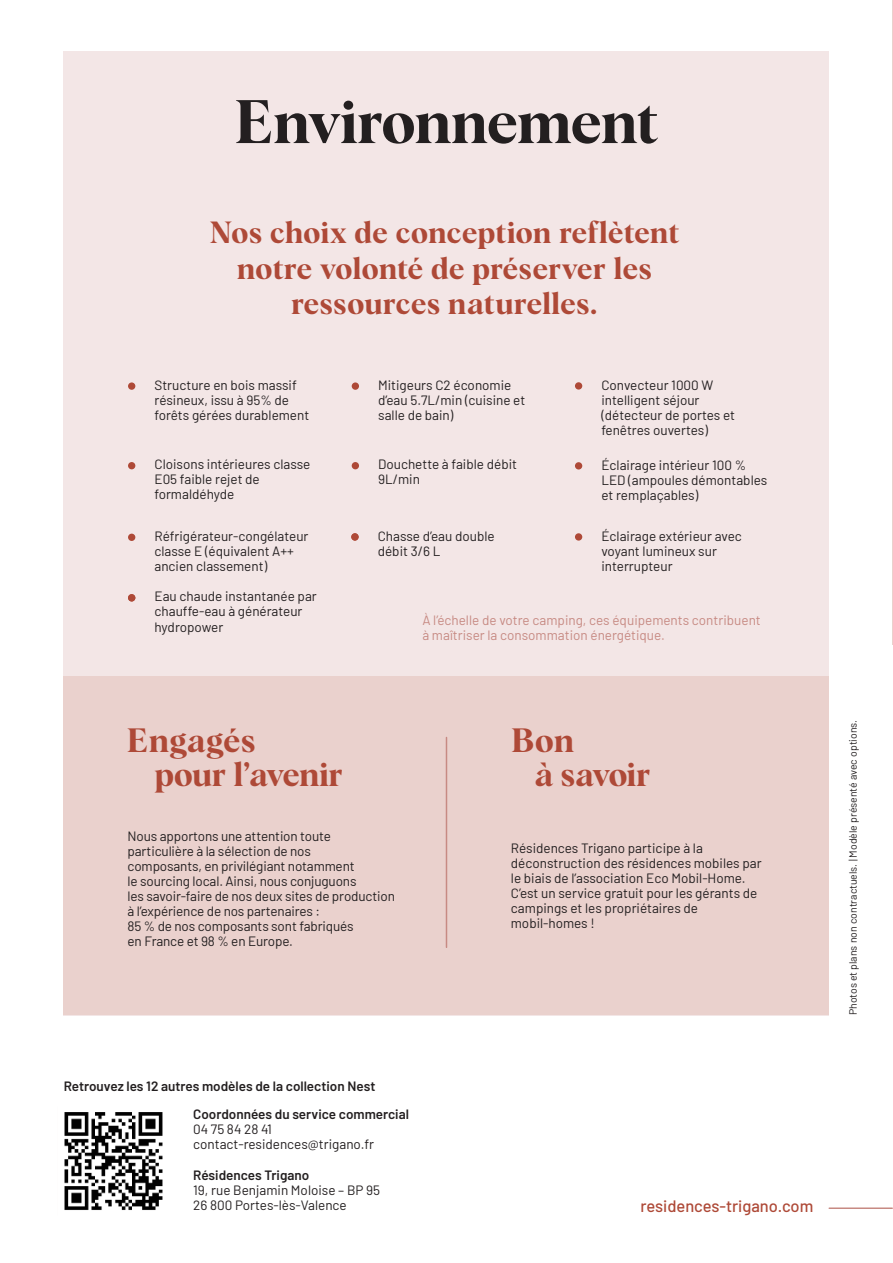
<style>
.page{position:relative;width:893px;height:1263px;background:#fff}
.page>*{position:absolute;margin:0;border:0;box-sizing:border-box;transform-origin:0 0}
.t1{font:60px "Albra Semi";letter-spacing:-.005em;color:#231f20}
.t2{font:33px/33.9px "Albra Semi";color:#ae4937}
.t3{font:30px/35.2px "Albra Semi";letter-spacing:.015em;color:#ae4937;text-align:center}
.t4{font:500 16.5px "Barlow";color:#ae4937}
.t5{font:13.5px/15px "Barlow";color:#231f20}
.t6{font:600 13.5px "Barlow";color:#231f20}
.t7{font:13.5px/15px "Barlow";color:#c78a83}
.t8{font:10.5px "Barlow";color:#231f20}
</style>
<div class="page">
<div style="left:64px;top:51px;width:765px;height:964px;background:#f3e6e6"></div>
<hr style="left:892px;top:0;width:1px;height:644px;background:#ead1cd">
<div style="left:64px;top:676px;width:765px;height:339px;background:#ead1cd"></div>
<hr style="left:446px;top:737px;width:1px;height:210px;background:#c78a83">
<hr style="left:829px;top:1207px;width:63px;height:2px;background:#c78a83">
<img style="left:64px;top:1112px;width:99px;height:98px">
<hr style="left:892px;top:416px;width:1px;height:675px;background:#ae4937">
<div style="left:352px;top:462px;width:7px;height:7px;background:#ae4937;border-radius:50%"></div>
<div style="left:351px;top:533px;width:8px;height:8px;background:#ae4937;border-radius:50%"></div>
<div style="left:575px;top:462px;width:7px;height:7px;background:#ae4937;border-radius:50%"></div>
<div style="left:575px;top:533px;width:7px;height:8px;background:#ae4937;border-radius:50%"></div>
<div style="left:128px;top:594px;width:7px;height:7px;background:#ae4937;border-radius:50%"></div>
<div style="left:128px;top:534px;width:7px;height:7px;background:#ae4937;border-radius:50%"></div>
<div style="left:128px;top:382px;width:7px;height:8px;background:#ae4937;border-radius:50%"></div>
<div style="left:352px;top:382px;width:7px;height:8px;background:#ae4937;border-radius:50%"></div>
<div style="left:128px;top:462px;width:7px;height:7px;background:#ae4937;border-radius:50%"></div>
<div style="left:575px;top:382px;width:7px;height:8px;background:#ae4937;border-radius:50%"></div>
<h1 class="t1" style="left:235px;top:88px;width:425px">Environnement</h1>
<h3 class="t3" style="left:210px;top:215px;width:471px">Nos choix de conception reflètent notre volonté de préserver les ressources naturelles.</h3>
<p class="t5" style="left:154px;top:378px;width:156px">Structure en bois massif résineux, issu à 95% de forêts gérées durablement</p>
<p class="t5" style="left:378px;top:378px;width:149px">Mitigeurs C2 économie d’eau 5.7L/min (cuisine et salle de bain)</p>
<p class="t5" style="left:154px;top:458px;width:157px">Cloisons intérieures classe<br>E05 faible rejet de formaldéhyde</p>
<p class="t5" style="left:378px;top:458px;width:140px">Douchette à faible débit<br>9L/min</p>
<p class="t5" style="left:154px;top:530px;width:155px">Réfrigérateur-congélateur classe E (équivalent A++ ancien classement)</p>
<p class="t5" style="left:378px;top:529px;width:118px">Chasse d’eau double débit 3/6 L</p>
<p class="t5" style="left:601px;top:378px;width:135px">Convecteur 1000 W intelligent séjour (détecteur de portes et fenêtres ouvertes)</p>
<p class="t5" style="left:601px;top:458px;width:167px">Éclairage intérieur 100 %<br>LED (ampoules démontables et remplaçables)</p>
<p class="t5" style="left:601px;top:529px;width:142px">Éclairage extérieur avec voyant lumineux sur interrupteur</p>
<p class="t5" style="left:154px;top:590px;width:164px">Eau chaude instantanée par chauffe-eau à générateur hydropower</p>
<p class="t7" style="left:422px;top:614px;width:340px">À l’échelle de votre camping, ces équipements contribuent à maîtriser la consommation énergétique.</p>
<h2 class="t2" style="left:155px;top:723px;width:190px;text-indent:-28px">Engagés<br>pour l’avenir</h2>
<p class="t8" style="left:849px;top:1015px;width:297px;rotate:-90deg">Photos et plans non contractuels. | Modèle présenté avec options.</p>
<h2 class="t2" style="left:535px;top:723px;width:117px;text-indent:-24px">Bon<br>à savoir</h2>
<p class="t5" style="left:128px;top:829px;width:269px">Nous apportons une attention toute particulière à la sélection de nos<br>composants, en privilégiant notamment<br>le sourcing local. Ainsi, nous conjuguons<br>les savoir-faire de nos deux sites de production à l’expérience de nos partenaires :<br>85 % de nos composants sont fabriqués<br>en France et 98 % en Europe.</p>
<p class="t5" style="left:511px;top:841px;width:252px">Résidences Trigano participe à la déconstruction des résidences mobiles par le biais de l’association Eco Mobil-Home.<br>C’est un service gratuit pour les gérants de campings et les propriétaires de mobil-homes !</p>
<p class="t6" style="left:64px;top:1080px;width:313px">Retrouvez les 12 autres modèles de la collection Nest</p>
<p class="t6" style="left:193px;top:1109px;width:217px">Coordonnées du service commercial</p>
<p class="t5" style="left:193px;top:1123px;width:182px">04 75 84 28 41 contact-residences@trigano.fr</p>
<p class="t6" style="left:193px;top:1169px;width:118px">Résidences Trigano</p>
<p class="t5" style="left:193px;top:1183px;width:189px">19, rue Benjamin Moloise – BP 95<br>26 800 Portes-lès-Valence</p>
<p class="t4" style="left:640px;top:1199px;width:174px">residences-trigano.com</p>
</div>
